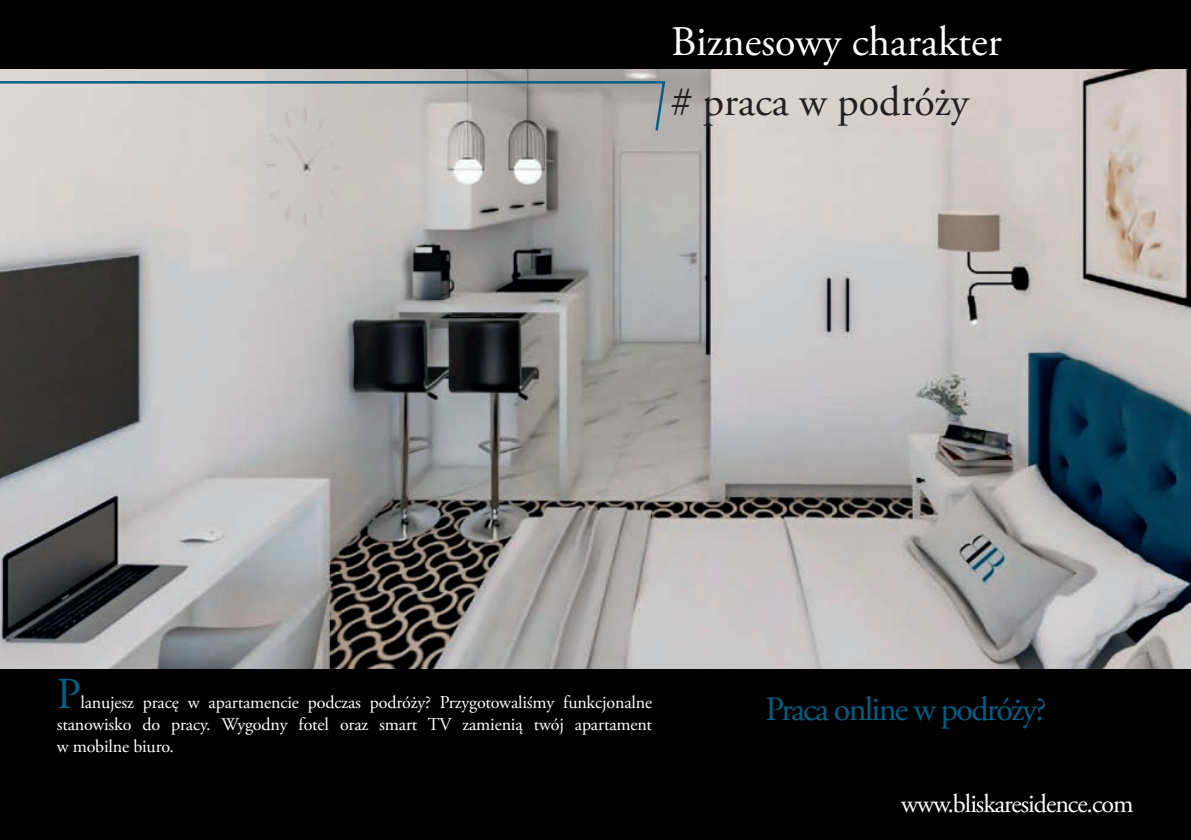
<style>
.page{position:relative;width:1191px;height:840px;background:#fff}
.page>*{position:absolute;margin:0;border:0;box-sizing:border-box;transform-origin:0 0}
.t1{font:44px "Adobe Garamond Pro";color:#005f84}
.t2{font:42px "Adobe Garamond Pro";color:#fff}
.t3{font:42px "Adobe Garamond Pro";color:#231f20}
.t4{font:34px "Adobe Garamond Pro";letter-spacing:-.05em;color:#005f84}
.t5{font:26px "Adobe Garamond Pro";letter-spacing:-.04em;color:#fff}
.t6{font:18px/22px "Adobe Garamond Pro";letter-spacing:-.01em;color:#fff;text-align:justify}
</style>
<div class="page">
<img style="left:0;top:68px;width:1191px;height:601px">
<div style="left:0;top:669px;width:1191px;height:170px;background:#000"></div>
<div style="left:0;top:0;width:1191px;height:68px;background:#000"></div>
<svg style="left:0;top:80px;width:667px;height:53px;background:#bbbab9"></svg>
<h2 class="t2" style="left:671px;top:16px;width:332px">Biznesowy charakter</h2>
<h2 class="t3" style="left:671px;top:76px;width:299px"># praca w podróży</h2>
<h1 class="t1" style="left:57px;top:667px;width:26px">P</h1>
<p class="t6" style="left:57px;top:692px;width:597px;text-indent:24px">lanujesz pracę w apartamencie podczas podróży? Przygotowaliśmy funkcjonalne stanowisko do pracy. Wygodny fotel oraz smart TV zamienią twój apartament w mobilne biuro.</p>
<h3 class="t4" style="left:765px;top:688px;width:282px">Praca online w podróży?</h3>
<h3 class="t5" style="left:901px;top:787px;width:234px">www.bliskaresidence.com</h3>
</div>
